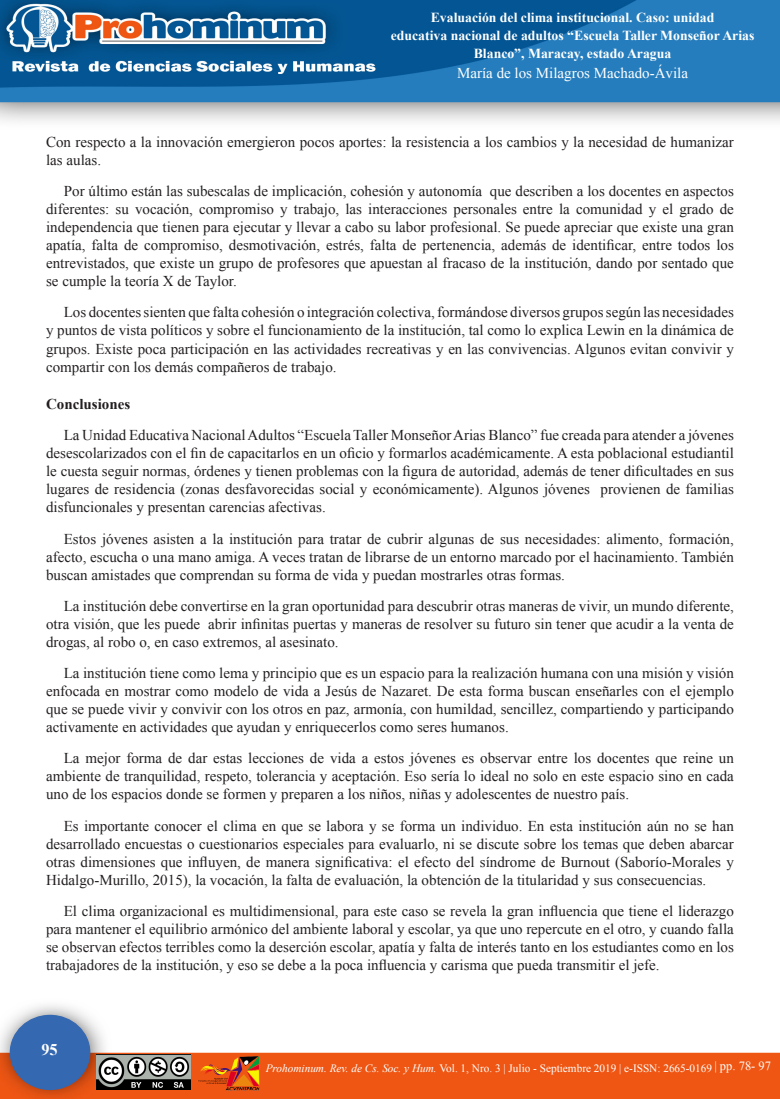
<style>
.page{position:relative;width:780px;height:1099px;background:#fff}
.page>*{position:absolute;margin:0;border:0;box-sizing:border-box;transform-origin:0 0}
.t1{font:700 16.25px "Times New Roman";color:#fff}
.t2{font:15px/18px "Times New Roman";color:#231f20;text-align:justify}
.t3{font:15px "Times New Roman";color:#fff}
.t4{font:700 15px "Times New Roman";color:#231f20}
.t5{font:700 13.75px/18px "Times New Roman";color:#fff;text-align:center}
.t6{font:12.5px "Times New Roman";color:#fff}
.t7{font:11.25px "Times New Roman";color:#fff}
.s1{font-style:italic}
</style>
<div class="page">
<img style="left:0;top:1005px;width:780px;height:93px">
<div style="left:10px;top:1015px;width:80px;height:74px;background:#3468b1;border-radius:50%"></div>
<div style="left:10px;top:1014px;width:80px;height:76px;border:1px solid #3468b1;border-radius:50%"></div>
<img style="left:97px;top:1054px;width:93px;height:35px">
<img style="left:196px;top:1054px;width:63px;height:37px">
<img style="left:0;top:0;width:780px;height:122px">
<p class="t5" style="left:431px;top:8px;width:285px">Evaluación del clima institucional. Caso: unidad</p>
<p class="t5" style="left:390px;top:26px;width:365px">educativa nacional de adultos “Escuela Taller Monseñor Arias<br>Blanco”, Maracay, estado Aragua</p>
<p class="t3" style="left:457px;top:62px;width:232px">María de los Milagros Machado-Ávila</p>
<p class="t2" style="left:46px;top:133px;width:689px">Con respecto a la innovación emergieron pocos aportes: la resistencia a los cambios y la necesidad de humanizar las aulas.</p>
<p class="t2" style="left:46px;top:182px;width:689px;text-indent:18px">Por último están las subescalas de implicación, cohesión y autonomía que describen a los docentes en aspectos diferentes: su vocación, compromiso y trabajo, las interacciones personales entre la comunidad y el grado de independencia que tienen para ejecutar y llevar a cabo su labor profesional. Se puede apreciar que existe una gran apatía, falta de compromiso, desmotivación, estrés, falta de pertenencia, además de identificar, entre todos los entrevistados, que existe un grupo de profesores que apuestan al fracaso de la institución, dando por sentado que se cumple la teoría X de Taylor.</p>
<p class="t2" style="left:46px;top:303px;width:689px;text-indent:18px">Los docentes sienten que falta cohesión o integración colectiva, formándose diversos grupos según las necesidades y puntos de vista políticos y sobre el funcionamiento de la institución, tal como lo explica Lewin en la dinámica de grupos. Existe poca participación en las actividades recreativas y en las convivencias. Algunos evitan convivir y compartir con los demás compañeros de trabajo.</p>
<p class="t4" style="left:46px;top:393px;width:86px">Conclusiones</p>
<p class="t2" style="left:46px;top:426px;width:689px;text-indent:18px">La Unidad Educativa Nacional Adultos “Escuela Taller Monseñor Arias Blanco” fue creada para atender a jóvenes desescolarizados con el fin de capacitarlos en un oficio y formarlos académicamente. A esta poblacional estudiantil le cuesta seguir normas, órdenes y tienen problemas con la figura de autoridad, además de tener dificultades en sus lugares de residencia (zonas desfavorecidas social y económicamente). Algunos jóvenes provienen de familias disfuncionales y presentan carencias afectivas.</p>
<p class="t2" style="left:46px;top:529px;width:689px;text-indent:18px">Estos jóvenes asisten a la institución para tratar de cubrir algunas de sus necesidades: alimento, formación, afecto, escucha o una mano amiga. A veces tratan de librarse de un entorno marcado por el hacinamiento. También buscan amistades que comprendan su forma de vida y puedan mostrarles otras formas.</p>
<p class="t2" style="left:46px;top:596px;width:689px;text-indent:18px">La institución debe convertirse en la gran oportunidad para descubrir otras maneras de vivir, un mundo diferente, otra visión, que les puede abrir infinitas puertas y maneras de resolver su futuro sin tener que acudir a la venta de drogas, al robo o, en caso extremos, al asesinato.</p>
<p class="t2" style="left:46px;top:664px;width:689px;text-indent:18px">La institución tiene como lema y principio que es un espacio para la realización humana con una misión y visión enfocada en mostrar como modelo de vida a Jesús de Nazaret. De esta forma buscan enseñarles con el ejemplo que se puede vivir y convivir con los otros en paz, armonía, con humildad, sencillez, compartiendo y participando activamente en actividades que ayudan y enriquecerlos como seres humanos.</p>
<p class="t2" style="left:46px;top:749px;width:689px;text-indent:18px">La mejor forma de dar estas lecciones de vida a estos jóvenes es observar entre los docentes que reine un ambiente de tranquilidad, respeto, tolerancia y aceptación. Eso sería lo ideal no solo en este espacio sino en cada uno de los espacios donde se formen y preparen a los niños, niñas y adolescentes de nuestro país.</p>
<p class="t2" style="left:46px;top:816px;width:689px;text-indent:18px">Es importante conocer el clima en que se labora y se forma un individuo. En esta institución aún no se han desarrollado encuestas o cuestionarios especiales para evaluarlo, ni se discute sobre los temas que deben abarcar otras dimensiones que influyen, de manera significativa: el efecto del síndrome de Burnout (Saborío-Morales y Hidalgo-Murillo, 2015), la vocación, la falta de evaluación, la obtención de la titularidad y sus consecuencias.</p>
<p class="t2" style="left:46px;top:901px;width:689px;text-indent:18px">El clima organizacional es multidimensional, para este caso se revela la gran influencia que tiene el liderazgo para mantener el equilibrio armónico del ambiente laboral y escolar, ya que uno repercute en el otro, y cuando falla se observan efectos terribles como la deserción escolar, apatía y falta de interés tanto en los estudiantes como en los trabajadores de la institución, y eso se debe a la poca influencia y carisma que pueda transmitir el jefe.</p>
<p class="t1" style="left:41px;top:1037px;width:18px">95</p>
<p class="t6" style="left:714px;top:1057px;width:58px">| pp. 78- 97</p>
<p class="t7" style="left:266px;top:1060px;width:448px"><span class="s1">Prohominum. Rev. de Cs. Soc. y Hum.</span> Vol. 1, Nro. 3 | Julio - Septiembre 2019 | e-ISSN: 2665-0169</p>
</div>
